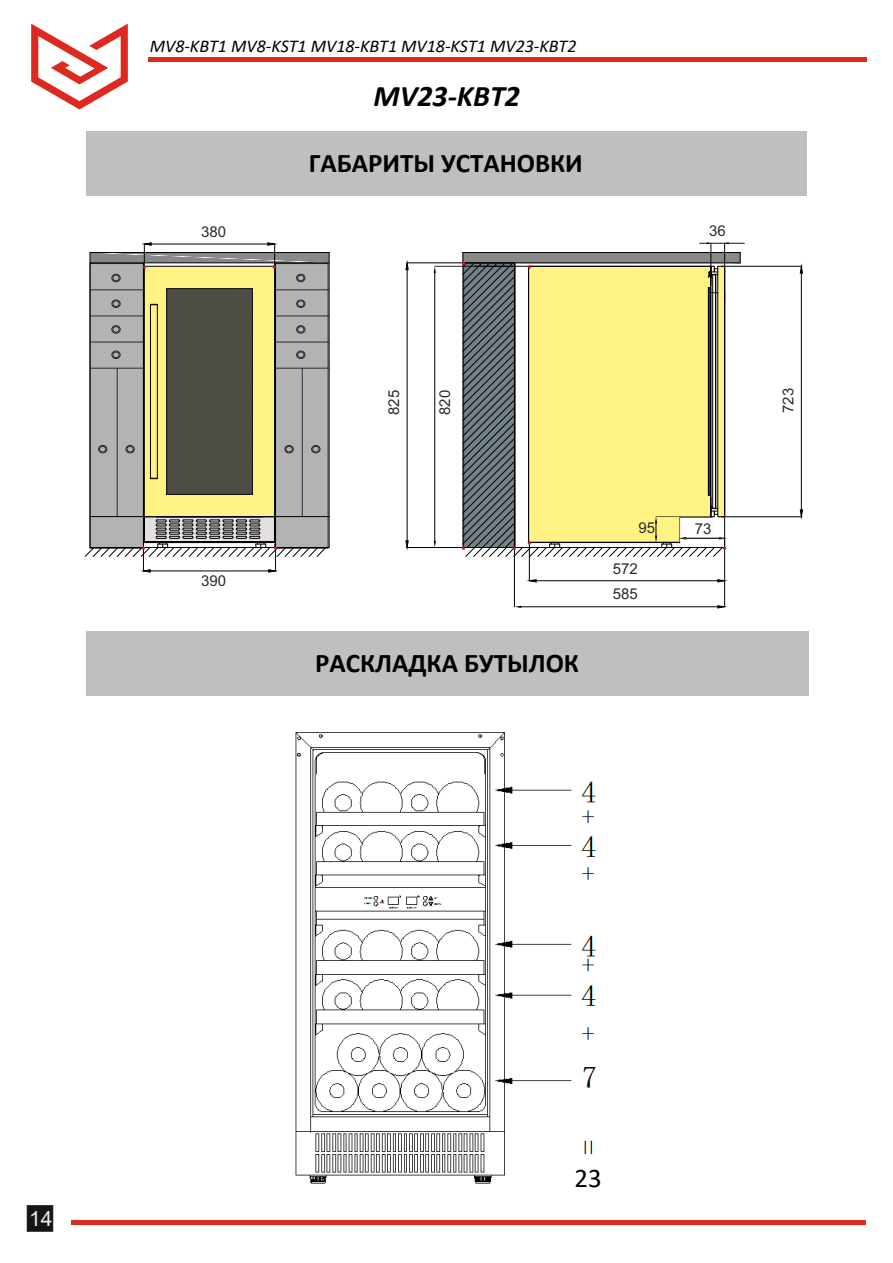
<style>
.page{position:relative;width:893px;height:1263px;background:#fff}
.page>*{position:absolute;margin:0;border:0;box-sizing:border-box;transform-origin:0 0}
.t1{font:italic 700 30px "Calibri";color:#000}
.t2{font:700 27px "Calibri";color:#000}
.t3{font:27px "Calibri";color:#000}
.t4{font:21px "Arial";color:#ececec}
.t5{font:italic 18px "Calibri";color:#000}
.t6{font:15px/25.7px "Arial";color:#2b2a29}
</style>
<div class="page">
<img style="left:295px;top:732px;width:301px;height:452px">
<div style="left:86px;top:131px;width:720px;height:65px;background:#bfbfbf"></div>
<div style="left:86px;top:631px;width:722px;height:65px;background:#bfbfbf"></div>
<div style="left:27px;top:1205px;width:26px;height:26px;background:#151616;border:1px solid #151616"></div>
<hr style="left:71px;top:1220px;width:795px;height:4px;background:#de2a1e">
<svg style="left:31px;top:24px;width:97px;height:85px"></svg>
<hr style="left:148px;top:57px;width:719px;height:4px;background:#de2a1e">
<div style="left:143px;top:267px;width:133px;height:250px;background:#fff383"></div>
<div style="left:90px;top:263px;width:54px;height:285px;background:#b2b3b3"></div>
<div style="left:274px;top:263px;width:54px;height:285px;background:#b2b3b3"></div>
<hr style="left:275px;top:263px;width:1px;height:284px;background:#000">
<hr style="left:143px;top:263px;width:1px;height:284px;background:#000">
<hr style="left:90px;top:547px;width:239px;height:1px;background:#000">
<hr style="left:276px;top:516px;width:53px;height:1px;background:#000">
<hr style="left:90px;top:516px;width:53px;height:1px;background:#000">
<hr style="left:90px;top:253px;width:1px;height:294px;background:#000">
<hr style="left:329px;top:253px;width:1px;height:294px;background:#000">
<hr style="left:406px;top:263px;width:108px;height:1px;background:#000">
<hr style="left:406px;top:547px;width:108px;height:1px;background:#000">
<hr style="left:407px;top:270px;width:1px;height:271px;background:#000">
<svg style="left:406px;top:261px;width:2px;height:9px"></svg>
<svg style="left:406px;top:540px;width:2px;height:9px"></svg>
<hr style="left:514px;top:548px;width:1px;height:59px;background:#000">
<hr style="left:724px;top:538px;width:1px;height:69px;background:#000">
<hr style="left:521px;top:606px;width:197px;height:1px;background:#000">
<svg style="left:514px;top:606px;width:7px;height:2px"></svg>
<svg style="left:528px;top:579px;width:8px;height:3px"></svg>
<svg style="left:717px;top:605px;width:9px;height:3px"></svg>
<hr style="left:435px;top:266px;width:78px;height:1px;background:#000">
<hr style="left:434px;top:273px;width:1px;height:268px;background:#000">
<svg style="left:434px;top:266px;width:2px;height:7px"></svg>
<hr style="left:722px;top:266px;width:80px;height:1px;background:#000">
<hr style="left:723px;top:516px;width:79px;height:1px;background:#000">
<hr style="left:801px;top:273px;width:1px;height:237px;background:#000">
<svg style="left:800px;top:265px;width:3px;height:8px"></svg>
<svg style="left:800px;top:510px;width:3px;height:8px"></svg>
<hr style="left:274px;top:266px;width:1px;height:276px;background:#000">
<hr style="left:144px;top:266px;width:1px;height:276px;background:#000">
<hr style="left:157px;top:305px;width:1px;height:173px;background:#000">
<hr style="left:150px;top:305px;width:1px;height:173px;background:#000">
<div style="left:144px;top:516px;width:131px;height:26px;border:1px solid #000"></div>
<hr style="left:90px;top:289px;width:54px;height:1px;background:#2b2a29">
<hr style="left:90px;top:316px;width:54px;height:1px;background:#2b2a29">
<hr style="left:90px;top:342px;width:54px;height:1px;background:#2b2a29">
<hr style="left:90px;top:368px;width:54px;height:1px;background:#2b2a29">
<hr style="left:275px;top:289px;width:54px;height:1px;background:#2b2a29">
<hr style="left:275px;top:316px;width:54px;height:1px;background:#2b2a29">
<hr style="left:275px;top:342px;width:54px;height:1px;background:#2b2a29">
<hr style="left:275px;top:368px;width:54px;height:1px;background:#2b2a29">
<div style="left:112px;top:274px;width:9px;height:8px;border:1px solid #2b2a29;border-radius:50%"></div>
<svg style="left:113px;top:275px;width:6px;height:6px"></svg>
<div style="left:112px;top:300px;width:9px;height:8px;border:1px solid #2b2a29;border-radius:50%"></div>
<svg style="left:113px;top:301px;width:6px;height:6px"></svg>
<div style="left:112px;top:325px;width:9px;height:8px;border:1px solid #2b2a29;border-radius:50%"></div>
<div style="left:113px;top:326px;width:6px;height:7px;border:1px solid #2b2a29;border-radius:50%"></div>
<div style="left:112px;top:351px;width:9px;height:8px;border:1px solid #2b2a29;border-radius:50%"></div>
<svg style="left:113px;top:352px;width:6px;height:6px"></svg>
<div style="left:296px;top:274px;width:9px;height:8px;border:1px solid #2b2a29;border-radius:50%"></div>
<div style="left:297px;top:275px;width:7px;height:6px;border:1px solid #2b2a29;border-radius:50%"></div>
<div style="left:296px;top:300px;width:9px;height:8px;border:1px solid #2b2a29;border-radius:50%"></div>
<div style="left:297px;top:301px;width:7px;height:6px;border:1px solid #2b2a29;border-radius:50%"></div>
<div style="left:296px;top:325px;width:9px;height:8px;border:1px solid #2b2a29;border-radius:50%"></div>
<div style="left:297px;top:326px;width:7px;height:7px;border:1px solid #2b2a29;border-radius:50%"></div>
<div style="left:296px;top:351px;width:9px;height:8px;border:1px solid #2b2a29;border-radius:50%"></div>
<div style="left:297px;top:352px;width:7px;height:6px;border:1px solid #2b2a29;border-radius:50%"></div>
<hr style="left:117px;top:368px;width:1px;height:149px;background:#2b2a29">
<hr style="left:302px;top:368px;width:1px;height:149px;background:#2b2a29">
<div style="left:98px;top:445px;width:9px;height:8px;border:1px solid #2b2a29;border-radius:50%"></div>
<div style="left:99px;top:446px;width:7px;height:6px;border:1px solid #2b2a29;border-radius:50%"></div>
<div style="left:126px;top:445px;width:9px;height:8px;border:1px solid #2b2a29;border-radius:50%"></div>
<div style="left:127px;top:446px;width:7px;height:6px;border:1px solid #2b2a29;border-radius:50%"></div>
<div style="left:285px;top:445px;width:9px;height:8px;border:1px solid #2b2a29;border-radius:50%"></div>
<div style="left:286px;top:446px;width:7px;height:6px;border:1px solid #2b2a29;border-radius:50%"></div>
<div style="left:311px;top:445px;width:9px;height:8px;border:1px solid #2b2a29;border-radius:50%"></div>
<div style="left:312px;top:446px;width:7px;height:6px;border:1px solid #2b2a29;border-radius:50%"></div>
<svg style="left:84px;top:517px;width:243px;height:55px"></svg>
<svg style="left:90px;top:243px;width:239px;height:25px"></svg>
<div style="left:166px;top:288px;width:87px;height:207px;background:#4e4d43;border:1px solid #151616"></div>
<hr style="left:700px;top:243px;width:44px;height:1px;background:#151616">
<hr style="left:529px;top:544px;width:1px;height:37px;background:#000">
<svg style="left:462px;top:242px;width:279px;height:315px"></svg>
<hr style="left:529px;top:580px;width:196px;height:1px;background:#000">
<svg style="left:717px;top:579px;width:9px;height:3px"></svg>
<p class="t5" style="left:150px;top:33px;width:428px">MV8-KBT1 MV8-KST1 MV18-KBT1 MV18-KST1 MV23-KBT2</p>
<h1 class="t1" style="left:373px;top:74px;width:148px">MV23-KBT2</h1>
<p class="t6" style="left:201px;top:220px;width:27px">380</p>
<h2 class="t2" style="left:309px;top:144px;width:275px">ГАБАРИТЫ УСТАНОВКИ</h2>
<p class="t6" style="left:709px;top:219px;width:18px">36</p>
<p class="t6" style="left:201px;top:569px;width:27px">390</p>
<p class="t6" style="left:383px;top:415px;width:27px;rotate:-90deg">825</p>
<p class="t6" style="left:433px;top:415px;width:27px;rotate:-90deg">820</p>
<h2 class="t2" style="left:315px;top:644px;width:266px">РАСКЛАДКА БУТЫЛОК</h2>
<p class="t6" style="left:638px;top:516px;width:18px">95</p>
<p class="t6" style="left:695px;top:517px;width:18px">73</p>
<p class="t6" style="left:613px;top:557px;width:27px">572<br>585</p>
<p class="t6" style="left:777px;top:413px;width:27px;rotate:-90deg">723</p>
<p class="t4" style="left:29px;top:1204px;width:25px">14</p>
<h2 class="t3" style="left:574px;top:1159px;width:29px">23</h2>
</div>
